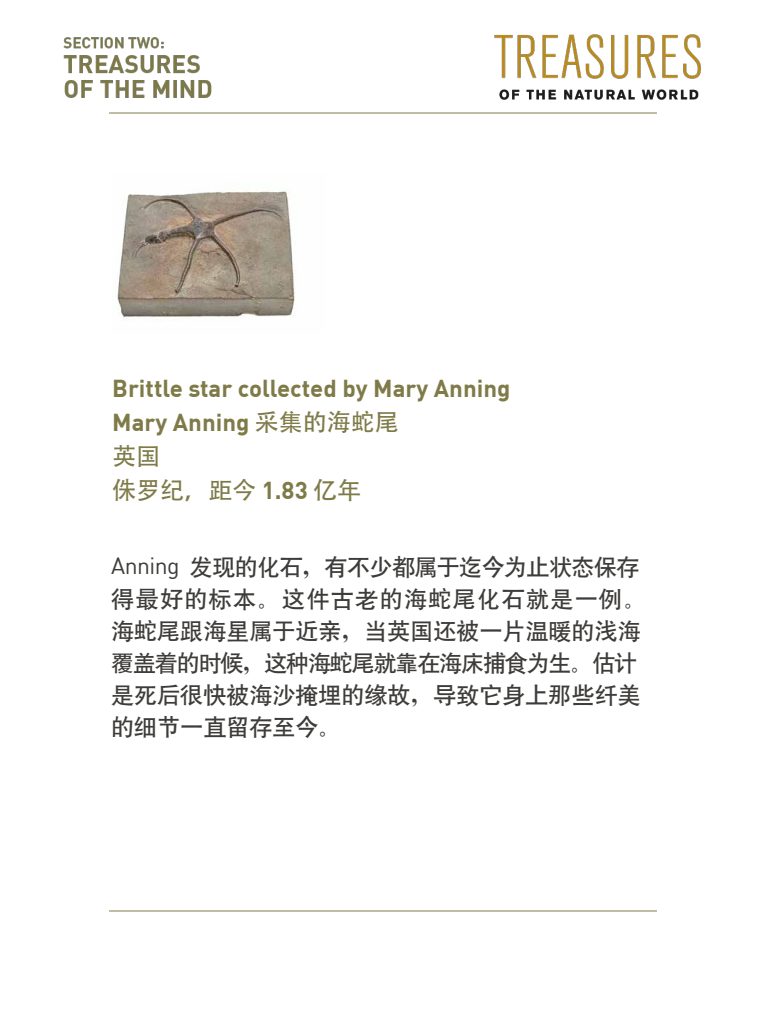
<style>
.page{position:relative;width:766px;height:1024px;background:#fff}
.page>*{position:absolute;margin:0;border:0;box-sizing:border-box;transform-origin:0 0}
.t1{font:700 24px/34px "DIN";color:#7f7b49}
.t2{font:24px/34px "Adobe Heiti Std";color:#7f7b49}
.t3{font:23px/32px "Heiti CSEG Medium GB";color:#3d3c3a}
.s1{font-family:"Adobe Heiti Std";font-weight:400}
.s2{font-family:"DIN";font-weight:700}
.s3{font-family:"DIN"}
</style>
<div class="page">
<hr style="left:109px;top:910px;width:547px;height:1px;background:#7f7b49">
<img style="left:117px;top:190px;width:179px;height:129px">
<img style="left:63px;top:34px;width:638px;height:80px">
<p class="t1" style="left:112px;top:370px;width:399px">Brittle star collected by Mary Anning<br>Mary Anning <span class="s1">采集的海蛇尾</span></p>
<p class="t2" style="left:112px;top:439px;width:250px">英国<br>侏罗纪，距今 <span class="s2">1.83</span> 亿年</p>
<p class="t3" style="left:111px;top:551px;width:536px"><span class="s3">Anning</span> 发现的化石，有不少都属于迄今为止状态保存得最好的标本。这件古老的海蛇尾化石就是一例。海蛇尾跟海星属于近亲，当英国还被一片温暖的浅海覆盖着的时候，这种海蛇尾就靠在海床捕食为生。估计是死后很快被海沙掩埋的缘故，导致它身上那些纤美的细节一直留存至今。</p>
</div>
